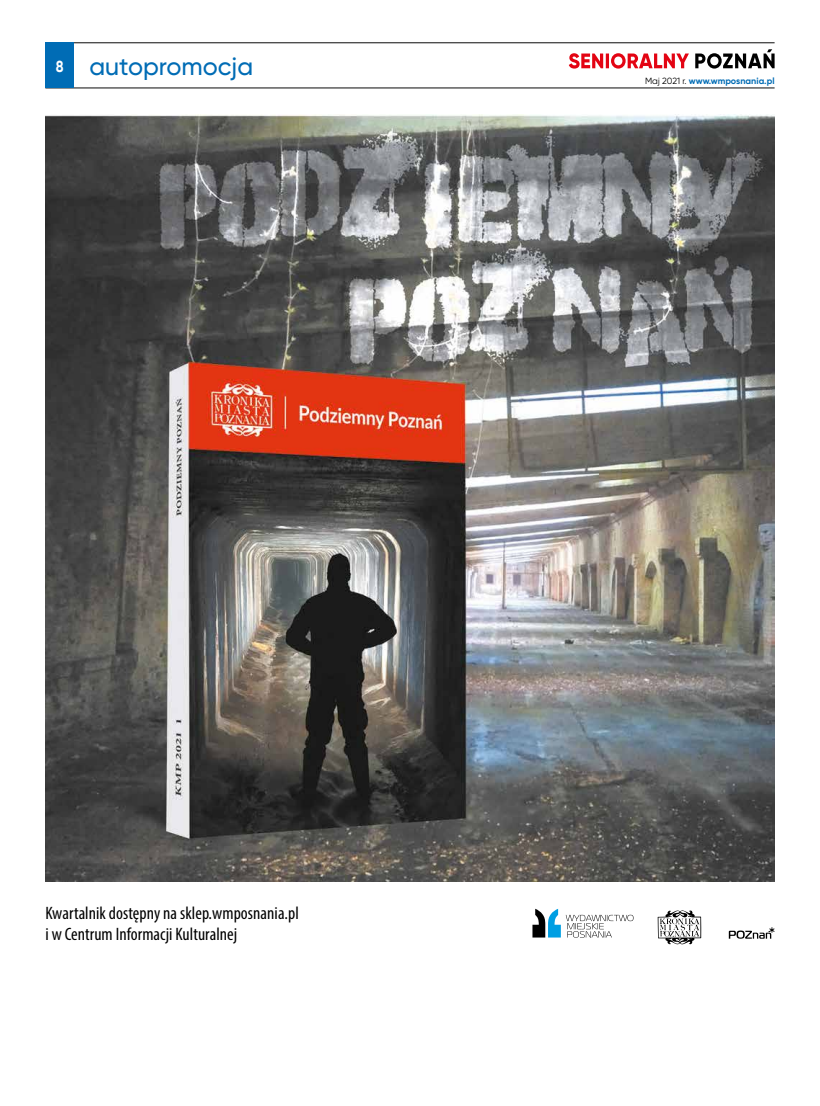
<style>
.page{position:relative;width:820px;height:1106px;background:#fff}
.page>*{position:absolute;margin:0;border:0;box-sizing:border-box;transform-origin:0 0}
.t1{font:500 25px "Gilroy";color:#006cb5}
.t2{font:condensed 18px/21.6px "Myriad Pro";letter-spacing:.005em;color:#000}
.t3{font:700 9px "Gilroy";color:#006cb5}
.s1{font-weight:700;font-size:16px;color:#fff}
.s2{font-weight:400;color:#000}
</style>
<div class="page">
<hr style="left:45px;top:43px;width:729px;height:1px;background:#0b0b0b">
<hr style="left:45px;top:88px;width:729px;height:1px;background:#0b0b0b">
<svg style="left:695px;top:49px;width:79px;height:20px"></svg>
<svg style="left:568px;top:53px;width:120px;height:16px"></svg>
<div style="left:45px;top:43px;width:29px;height:45px;background:#006cb5"></div>
<svg style="left:657px;top:910px;width:44px;height:34px"></svg>
<svg style="left:532px;top:908px;width:101px;height:29px"></svg>
<svg style="left:728px;top:927px;width:46px;height:11px"></svg>
<img style="left:45px;top:114px;width:729px;height:767px">
<h1 class="t1" style="left:56px;top:51px;width:199px"><span class="s1">8</span> autopromocja</h1>
<p class="t2" style="left:45px;top:901px;width:255px">Kwartalnik dostępny na sklep.wmposnania.pl i w Centrum Informacji Kulturalnej</p>
<p class="t3" style="left:644px;top:75px;width:131px"><span class="s2">Maj 2021 r.</span> www.wmposnania.pl</p>
</div>
